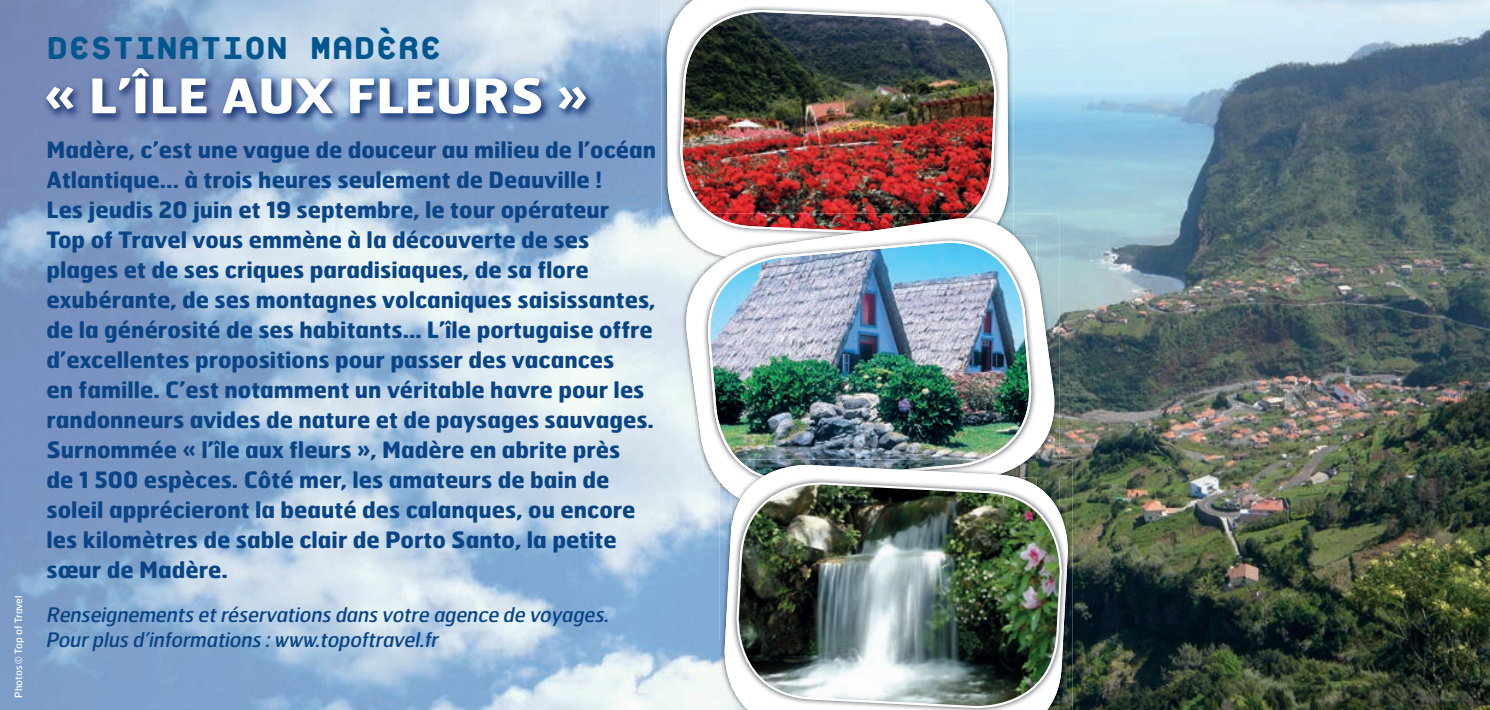
<style>
.page{position:relative;width:1490px;height:710px;background:#fff}
.page>*{position:absolute;margin:0;border:0;box-sizing:border-box;transform-origin:0 0}
.t1{font:800 47.5px "Platelet";color:#00568e}
.t2{font:700 47.5px "Hermes";color:#fff;scale:1.11 1}
.t3{font:700 22.5px/30px "Hermes";color:#084486}
.t4{font:italic 20px/25px "Hermes";color:#084486}
.t5{font:10px "Hermes";color:#fff}
</style>
<div class="page">
<img style="left:0;top:641px;width:719px;height:69px">
<img style="left:1013px;top:0;width:476px;height:710px">
<img style="left:661px;top:0;width:17px;height:263px">
<img style="left:1008px;top:0;width:5px;height:209px">
<svg style="left:666px;top:0;width:342px;height:258px"></svg>
<img style="left:675px;top:5px;width:326px;height:223px">
<img style="left:679px;top:10px;width:318px;height:199px">
<img style="left:678px;top:209px;width:384px;height:307px">
<img style="left:684px;top:217px;width:372px;height:292px">
<svg style="left:703px;top:235px;width:333px;height:252px"></svg>
<img style="left:706px;top:239px;width:326px;height:244px">
<img style="left:41px;top:63px;width:554px;height:60px">
<img style="left:719px;top:512px;width:2px;height:198px">
<img style="left:719px;top:499px;width:2px;height:13px">
<img style="left:1027px;top:460px;width:32px;height:2px">
<img style="left:985px;top:460px;width:6px;height:2px">
<img style="left:991px;top:460px;width:36px;height:2px">
<img style="left:719px;top:460px;width:17px;height:18px">
<img style="left:736px;top:460px;width:249px;height:2px">
<svg style="left:721px;top:462px;width:349px;height:248px;background:#708388"></svg>
<img style="left:723px;top:465px;width:345px;height:245px">
<svg style="left:719px;top:478px;width:12px;height:21px"></svg>
<img style="left:731px;top:477px;width:336px;height:233px">
<p class="t5" style="left:12px;top:698px;width:104px;rotate:-90deg">Photos © Top of Travel</p>
<h1 class="t1" style="left:47px;top:26px;width:397px">DESTINATION MADÈRE</h1>
<h1 class="t2" style="left:45px;top:65px;width:491px">« L’ÎLE AUX FLEURS »</h1>
<p class="t3" style="left:47px;top:134px;width:611px">Madère, c’est une vague de douceur au milieu de l’océan Atlantique... à trois heures seulement de Deauville !<br>Les jeudis 20 juin et 19 septembre, le tour opérateur<br>Top of Travel vous emmène à la découverte de ses plages et de ses criques paradisiaques, de sa flore exubérante, de ses montagnes volcaniques saisissantes, de la générosité de ses habitants… L’île portugaise offre d’excellentes propositions pour passer des vacances<br>en famille. C’est notamment un véritable havre pour les randonneurs avides de nature et de paysages sauvages.<br>Surnommée « l’île aux fleurs », Madère en abrite près<br>de 1 500 espèces. Côté mer, les amateurs de bain de soleil apprécieront la beauté des calanques, ou encore les kilomètres de sable clair de Porto Santo, la petite sœur de Madère.</p>
<p class="t4" style="left:46px;top:601px;width:568px">Renseignements etréservations dans votre agence de voyages.<br>Pourplus d’informations :www.topoftravel.fr</p>
</div>
